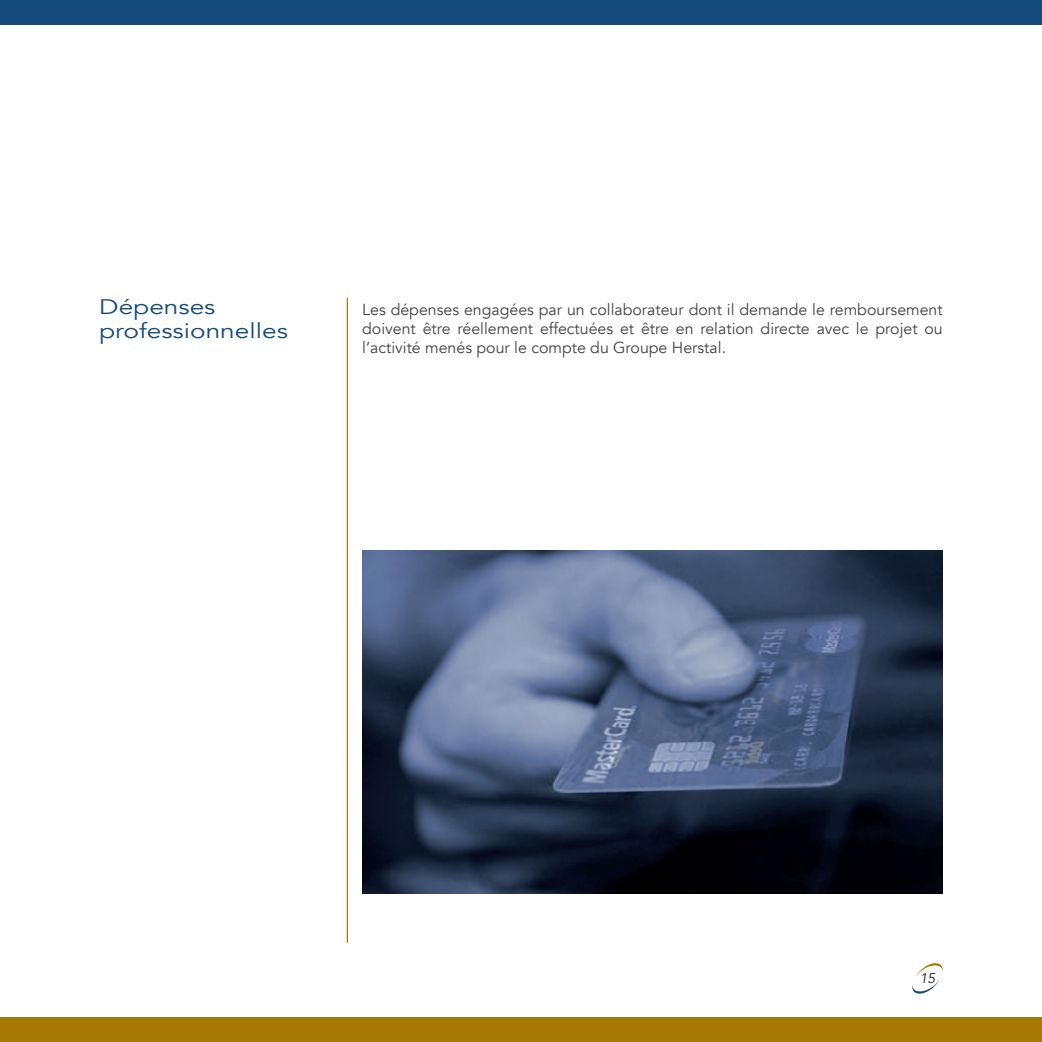
<style>
.page{position:relative;width:1042px;height:1042px;background:#fff}
.page>*{position:absolute;margin:0;border:0;box-sizing:border-box;transform-origin:0 0}
.t1{font:21px/24.5px "Avenir";color:#144a7c;scale:1.25 1}
.t2{font:15.92px/19.1px "Avenir";color:#414243;text-align:justify}
.t3{font:italic 14px "Avenir";color:#231f20}
</style>
<div class="page">
<div style="left:0;top:0;width:1042px;height:25px;background:#144a7c"></div>
<div style="left:0;top:1017px;width:1042px;height:25px;background:#a57903"></div>
<img style="left:362px;top:551px;width:581px;height:342px">
<hr style="left:347px;top:298px;width:1px;height:645px;background:#a57903">
<svg style="left:912px;top:963px;width:31px;height:31px"></svg>
<h1 class="t1" style="left:99px;top:295px;width:152px">Dépenses professionnelles</h1>
<p class="t2" style="left:362px;top:300px;width:582px">Les dépenses engagées par un collaborateur dont il demande le remboursement doivent être réellement effectuées et être en relation directe avec le projet ou l’activité menés pour le compte du Groupe Herstal.</p>
<p class="t3" style="left:920px;top:970px;width:17px">15</p>
</div>
